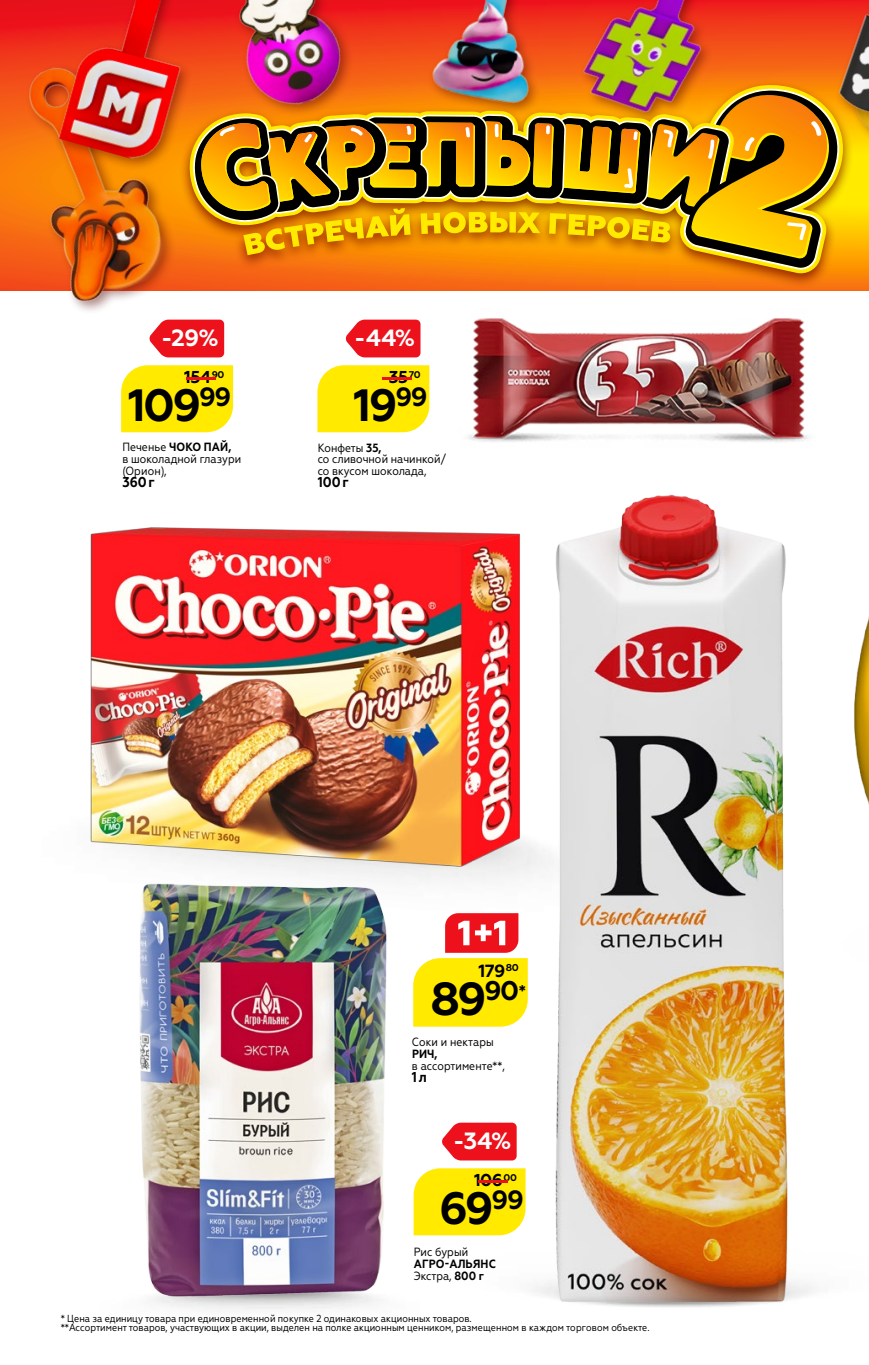
<style>
.page{position:relative;width:869px;height:1365px;background:#fff}
.page>*{position:absolute;margin:0;border:0;box-sizing:border-box;transform-origin:0 0}
.t1{font:700 46.2px "Geometria";color:#000}
.t2{font:700 45.15px "Geometria";letter-spacing:-.06em;color:#000}
.t3{font:700 23.45px "Geometria";color:#fff}
.t4{font:700 17.68px "Geometria";color:#000}
.t5{font:700 17.15px "Geometria";letter-spacing:-.03em;color:#000}
.t6{font:700 17.15px "Geometria";color:#ed111c;scale:5.5 1}
.t7{font:700 14.35px "Geometria Narrow";color:#000}
.t8{font:11.9px/11.9px "Geometria Narrow";color:#000}
.t9{font:10.15px/8.6px "Geometria Narrow";color:#000}
.t10{font:700 9.8px "Geometria";color:#000}
.s1{font-weight:700}
</style>
<div class="page">
<img style="left:396px;top:841px;width:148px;height:133px">
<img style="left:90px;top:527px;width:434px;height:347px">
<img style="left:854px;top:620px;width:14px;height:182px">
<img style="left:127px;top:873px;width:269px;height:429px">
<img style="left:468px;top:318px;width:340px;height:124px">
<img style="left:544px;top:494px;width:246px;height:814px">
<svg style="left:0;top:0;width:851px;height:291px;background:#f14018"></svg>
<img style="left:604px;top:0;width:182px;height:80px">
<img style="left:0;top:46px;width:192px;height:265px">
<img style="left:33px;top:0;width:146px;height:178px">
<img style="left:390px;top:0;width:214px;height:80px">
<div style="left:179px;top:80px;width:674px;height:208px;background:#7c1308;opacity:.75"></div>
<svg style="left:188px;top:84px;width:625px;height:189px;background:#e37f1c"></svg>
<svg style="left:193px;top:90px;width:620px;height:178px;background:#c2870c"></svg>
<div style="left:851px;top:71px;width:17px;height:259px;background:#530400;opacity:.5"></div>
<img style="left:813px;top:114px;width:55px;height:169px">
<div style="left:833px;top:0;width:35px;height:140px;background:#530400;opacity:.5"></div>
<img style="left:786px;top:0;width:82px;height:114px">
<img style="left:161px;top:0;width:202px;height:134px">
<svg style="left:445px;top:913px;width:73px;height:39px"></svg>
<div style="left:413px;top:958px;width:114px;height:68px;background:#ffea00"></div>
<div style="left:121px;top:365px;width:112px;height:67px;background:#ffea00"></div>
<svg style="left:149px;top:319px;width:75px;height:38px;background:#ee2b34"></svg>
<div style="left:317px;top:365px;width:112px;height:67px;background:#ffea00"></div>
<svg style="left:345px;top:319px;width:75px;height:38px;background:#ef2b35"></svg>
<div style="left:413px;top:1168px;width:112px;height:67px;background:#ffea00"></div>
<svg style="left:442px;top:1122px;width:74px;height:38px;background:#ee2933"></svg>
<p class="t3" style="left:161px;top:324px;width:59px">-29%</p>
<p class="t3" style="left:354px;top:324px;width:63px">-44%</p>
<p class="t10" style="left:212px;top:368px;width:14px">90</p>
<p class="t5" style="left:184px;top:367px;width:28px">154</p>
<p class="t6" style="left:177px;top:367px;width:10px">-</p>
<p class="t10" style="left:408px;top:368px;width:13px">70</p>
<p class="t5" style="left:388px;top:367px;width:21px">35</p>
<p class="t6" style="left:373px;top:367px;width:10px">-</p>
<p class="t2" style="left:128px;top:378px;width:105px">109<sup>99</sup></p>
<p class="t2" style="left:353px;top:378px;width:75px">19<sup>99</sup></p>
<p class="t8" style="left:122px;top:441px;width:120px">Печенье <span class="s1">ЧОКО ПАЙ,<br></span>в шоколадной глазури (Орион),</p>
<p class="t7" style="left:122px;top:473px;width:34px">360 г</p>
<p class="t8" style="left:317px;top:441px;width:130px">Конфеты <span class="s1">35,<br></span>со сливочной начинкой/ со вкусом шоколада,</p>
<p class="t7" style="left:317px;top:474px;width:32px">100 г</p>
<p class="t4" style="left:478px;top:959px;width:42px">179<sup>80</sup></p>
<p class="t1" style="left:430px;top:971px;width:97px">89<sup>90</sup><sup>*</sup></p>
<p class="t8" style="left:412px;top:1035px;width:94px">Соки и нектары<br><span class="s1">РИЧ,<br></span>в ассортименте**,</p>
<p class="t7" style="left:412px;top:1068px;width:16px">1 л</p>
<p class="t3" style="left:453px;top:1126px;width:60px">-34%</p>
<p class="t10" style="left:503px;top:1171px;width:15px">00</p>
<p class="t5" style="left:474px;top:1170px;width:30px">106</p>
<p class="t6" style="left:469px;top:1170px;width:10px">-</p>
<p class="t2" style="left:439px;top:1181px;width:86px">69<sup>99</sup></p>
<p class="t8" style="left:413px;top:1245px;width:84px">Рис бурый<br><span class="s1">АГРО-АЛЬЯНС<br></span>Экстра, <span class="s1">800 г</span></p>
<p class="t9" style="left:61px;top:1314px;width:590px">* Цена за единицу товара при единовременной покупке 2 одинаковых акционных товаров.<br>**Ассортимент товаров, участвующих в акции, выделен на полке акционным ценником, размещенном в каждом торговом объекте.</p>
</div>
